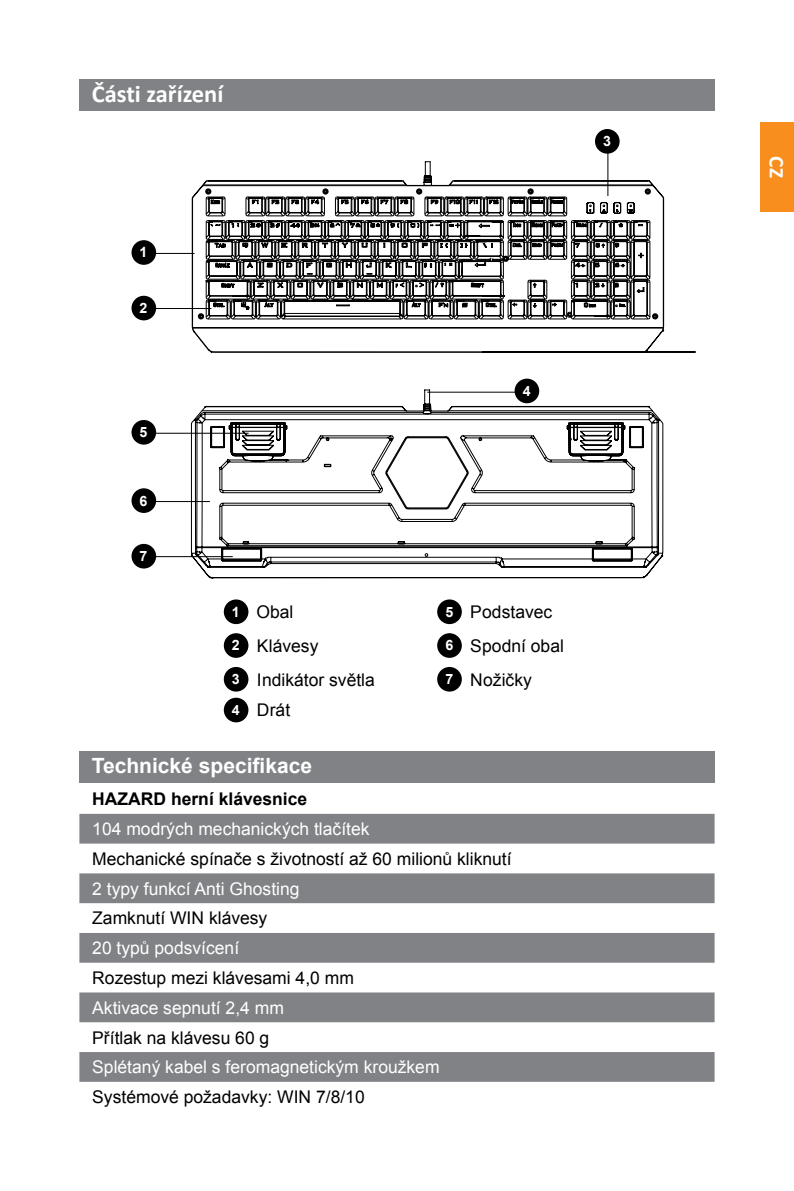
<style>
.page{position:relative;width:794px;height:1191px;background:#fff}
.page>*{position:absolute;margin:0;border:0;box-sizing:border-box;transform-origin:0 0}
.t1{font:700 24.5px "Calibri";color:#fff}
.t2{font:700 21px "Arial";color:#fff}
.t3{font:700 21px "Calibri";color:#fff}
.t4{font:17.5px "Arial";color:#000}
.t5{font:17.5px "Arial";color:#fff}
.t6{font:700 17.5px "Arial";color:#000}
.t7{font:700 14.35px "Arial";color:#fff}
</style>
<div class="page">
<div style="left:760px;top:123px;width:34px;height:89px;background:#f78e1e"></div>
<div style="left:79px;top:79px;width:635px;height:32px;background:#808285"></div>
<svg style="left:131px;top:405px;width:533px;height:220px"></svg>
<svg style="left:648px;top:180px;width:48px;height:173px"></svg>
<svg style="left:192px;top:161px;width:456px;height:253px"></svg>
<svg style="left:79px;top:814px;width:635px;height:267px;fill:#808285"></svg>
<div style="left:79px;top:751px;width:635px;height:32px;background:#808285"></div>
<div style="left:595px;top:129px;width:24px;height:25px;background:#000;border-radius:50%"></div>
<hr style="left:607px;top:146px;width:1px;height:50px;background:#000">
<hr style="left:145px;top:253px;width:49px;height:1px;background:#000">
<hr style="left:145px;top:501px;width:65px;height:1px;background:#000">
<hr style="left:145px;top:432px;width:104px;height:2px;background:#000">
<hr style="left:145px;top:308px;width:66px;height:1px;background:#000">
<hr style="left:145px;top:556px;width:88px;height:1px;background:#000">
<div style="left:131px;top:240px;width:25px;height:25px;background:#000;border-radius:50%"></div>
<div style="left:131px;top:488px;width:25px;height:25px;background:#000;border-radius:50%"></div>
<div style="left:131px;top:420px;width:25px;height:24px;background:#000;border-radius:50%"></div>
<div style="left:224px;top:599px;width:24px;height:25px;background:#000;border-radius:50%"></div>
<div style="left:437px;top:599px;width:25px;height:25px;background:#000;border-radius:50%"></div>
<div style="left:224px;top:633px;width:24px;height:25px;background:#000;border-radius:50%"></div>
<div style="left:437px;top:633px;width:25px;height:25px;background:#000;border-radius:50%"></div>
<div style="left:224px;top:667px;width:24px;height:24px;background:#000;border-radius:50%"></div>
<div style="left:437px;top:667px;width:25px;height:24px;background:#000;border-radius:50%"></div>
<div style="left:224px;top:697px;width:24px;height:25px;background:#000;border-radius:50%"></div>
<div style="left:514px;top:378px;width:25px;height:25px;background:#000;border-radius:50%"></div>
<div style="left:131px;top:296px;width:25px;height:24px;background:#000;border-radius:50%"></div>
<div style="left:131px;top:544px;width:25px;height:24px;background:#000;border-radius:50%"></div>
<h1 class="t1" style="left:92px;top:76px;width:133px">Části zařízení</h1>
<p class="t7" style="left:140px;top:242px;width:9px">1</p>
<p class="t7" style="left:140px;top:298px;width:9px">2</p>
<p class="t7" style="left:140px;top:422px;width:9px">5</p>
<p class="t7" style="left:140px;top:490px;width:9px">6</p>
<p class="t7" style="left:140px;top:546px;width:9px">7</p>
<p class="t7" style="left:523px;top:381px;width:9px">4</p>
<p class="t4" style="left:256px;top:600px;width:38px">Obal</p>
<p class="t4" style="left:470px;top:600px;width:84px">Podstavec</p>
<p class="t4" style="left:257px;top:633px;width:63px">Klávesy</p>
<p class="t4" style="left:470px;top:633px;width:95px">Spodní obal</p>
<p class="t4" style="left:257px;top:667px;width:119px">Indikátor světla</p>
<p class="t4" style="left:470px;top:667px;width:63px">Nožičky</p>
<p class="t4" style="left:257px;top:698px;width:35px">Drát</p>
<p class="t7" style="left:232px;top:601px;width:9px">1</p>
<p class="t7" style="left:445px;top:601px;width:9px">5</p>
<p class="t7" style="left:232px;top:635px;width:9px">2</p>
<p class="t7" style="left:445px;top:635px;width:9px">6</p>
<p class="t7" style="left:232px;top:669px;width:9px">3</p>
<p class="t7" style="left:445px;top:669px;width:9px">7</p>
<p class="t7" style="left:232px;top:700px;width:9px">4</p>
<p class="t2" style="left:92px;top:751px;width:222px">Technické specifikace</p>
<p class="t6" style="left:92px;top:787px;width:216px">HAZARD herní klávesnice</p>
<p class="t5" style="left:92px;top:817px;width:279px">104 modrých mechanických tlačítek</p>
<p class="t4" style="left:92px;top:846px;width:421px">Mechanické spínače s životností až 60 milionů kliknutí</p>
<p class="t5" style="left:92px;top:876px;width:209px">2 typy funkcí Anti Ghosting</p>
<p class="t4" style="left:92px;top:906px;width:177px">Zamknutí WIN klávesy</p>
<p class="t5" style="left:92px;top:936px;width:148px">20 typů podsvícení</p>
<p class="t4" style="left:92px;top:965px;width:263px">Rozestup mezi klávesami 4,0 mm</p>
<p class="t5" style="left:92px;top:995px;width:193px">Aktivace sepnutí 2,4 mm</p>
<p class="t4" style="left:92px;top:1025px;width:179px">Přítlak na klávesu 60 g</p>
<p class="t5" style="left:92px;top:1055px;width:349px">Splétaný kabel s feromagnetickým kroužkem</p>
<p class="t4" style="left:92px;top:1085px;width:274px">Systémové požadavky: WIN 7/8/10</p>
<p class="t7" style="left:603px;top:131px;width:9px">3</p>
<p class="t3" style="left:791px;top:156px;width:23px;rotate:90deg">CZ</p>
</div>
